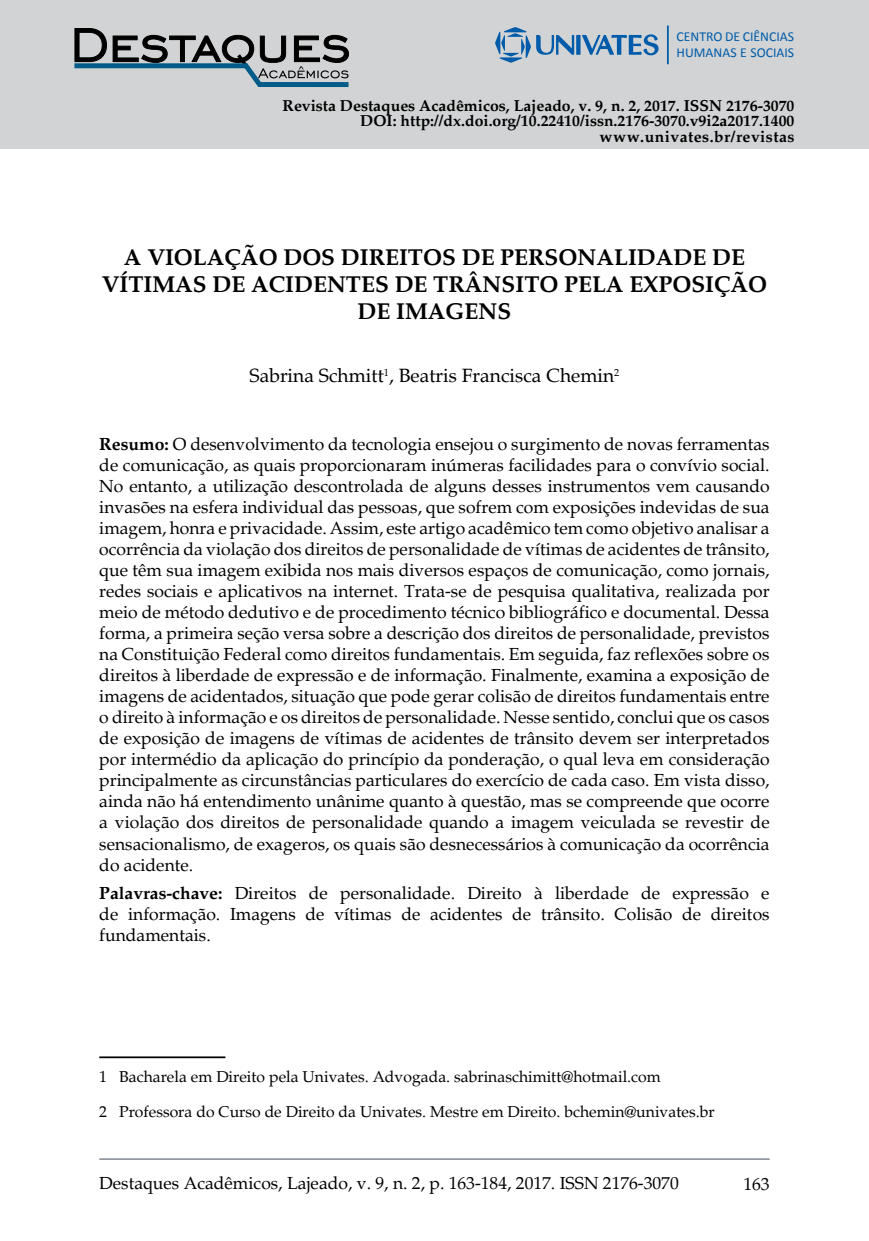
<style>
.page{position:relative;width:869px;height:1241px;background:#fff}
.page>*{position:absolute;margin:0;border:0;box-sizing:border-box;transform-origin:0 0}
.t1{font:700 22.75px/27.3px "Palatino";color:#000;text-align:center}
.t2{font:19.25px "Palatino";color:#000}
.t3{font:17.5px/21px "Palatino";color:#000;text-align:justify}
.t4{font:700 15.75px/15.8px "Palatino";color:#000;text-align:right}
.t5{font:15.75px "Palatino";color:#000}
.t6{font:13.65px/16.4px "Calibri";color:#005baa}
.s1{font-weight:700}
</style>
<div class="page">
<hr style="left:99px;top:1157px;width:670px;height:2px;background:#93979e">
<div style="left:0;top:0;width:868px;height:149px;background:#d1d3d4"></div>
<svg style="left:576px;top:35px;width:4px;height:20px"></svg>
<svg style="left:536px;top:35px;width:38px;height:20px"></svg>
<svg style="left:582px;top:34px;width:76px;height:21px"></svg>
<svg style="left:495px;top:27px;width:35px;height:36px"></svg>
<hr style="left:666px;top:25px;width:2px;height:39px;background:#005baa">
<svg style="left:74px;top:28px;width:275px;height:59px"></svg>
<hr style="left:99px;top:1056px;width:126px;height:1px;background:#000">
<p class="t6" style="left:676px;top:28px;width:119px">CENTRO DE CIÊNCIAS<br>HUMANAS E SOCIAIS</p>
<p class="t4" style="left:282px;top:98px;width:513px">Revista Destaques Acadêmicos, Lajeado, v. 9, n. 2, 2017. ISSN 2176-3070<br>DOI: http://dx.doi.org/10.22410/issn.2176-3070.v9i2a2017.1400 www.univates.br/revistas</p>
<h1 class="t1" style="left:102px;top:243px;width:666px">A VIOLAÇÃO DOS DIREITOS DE PERSONALIDADE DE<br>VÍTIMAS DE ACIDENTES DE TRÂNSITO PELA EXPOSIÇÃO<br>DE IMAGENS</h1>
<p class="t2" style="left:249px;top:364px;width:371px">Sabrina Schmitt<sup>1</sup>, Beatris Francisca Chemin<sup>2</sup></p>
<p class="t3" style="left:99px;top:434px;width:671px"><span class="s1">Resumo:</span> O desenvolvimento da tecnologia ensejou o surgimento de novas ferramentas de comunicação, as quais proporcionaram inúmeras facilidades para o convívio social.<br>No entanto, a utilização descontrolada de alguns desses instrumentos vem causando invasões na esfera individual das pessoas, que sofrem com exposições indevidas de sua imagem, honra e privacidade. Assim, este artigo acadêmico tem como objetivo analisar a ocorrência da violação dos direitos de personalidade de vítimas de acidentes de trânsito, que têm sua imagem exibida nos mais diversos espaços de comunicação, como jornais, redes sociais e aplicativos na internet. Trata-se de pesquisa qualitativa, realizada por meio de método dedutivo e de procedimento técnico bibliográfico e documental. Dessa forma, a primeira seção versa sobre a descrição dos direitos de personalidade, previstos na Constituição Federal como direitos fundamentais. Em seguida, faz reflexões sobre os direitos à liberdade de expressão e de informação. Finalmente, examina a exposição de imagens de acidentados, situação que pode gerar colisão de direitos fundamentais entre o direito à informação e os direitos de personalidade. Nesse sentido, conclui que os casos de exposição de imagens de vítimas de acidentes de trânsito devem ser interpretados por intermédio da aplicação do princípio da ponderação, o qual leva em consideração principalmente as circunstâncias particulares do exercício de cada caso. Em vista disso, ainda não há entendimento unânime quanto à questão, mas se compreende que ocorre a violação dos direitos de personalidade quando a imagem veiculada se revestir de sensacionalismo, de exageros, os quais são desnecessários à comunicação da ocorrência do acidente.</p>
<p class="t3" style="left:99px;top:882px;width:671px"><span class="s1">Palavras-chave:</span> Direitos de personalidade. Direito à liberdade de expressão e de informação. Imagens de vítimas de acidentes de trânsito. Colisão de direitos fundamentais.</p>
<p class="t5" style="left:99px;top:1067px;width:562px">1 Bacharela em Direito pela Univates. Advogada. sabrinaschimitt@hotmail.com</p>
<p class="t5" style="left:99px;top:1101px;width:616px">2 Professora do Curso de Direito da Univates. Mestre em Direito. bchemin@univates.br</p>
<p class="t3" style="left:99px;top:1172px;width:580px">Destaques Acadêmicos, Lajeado, v. 9, n. 2, p. 163-184, 2017. ISSN 2176-3070</p>
<p class="t3" style="left:743px;top:1173px;width:28px">163</p>
</div>
